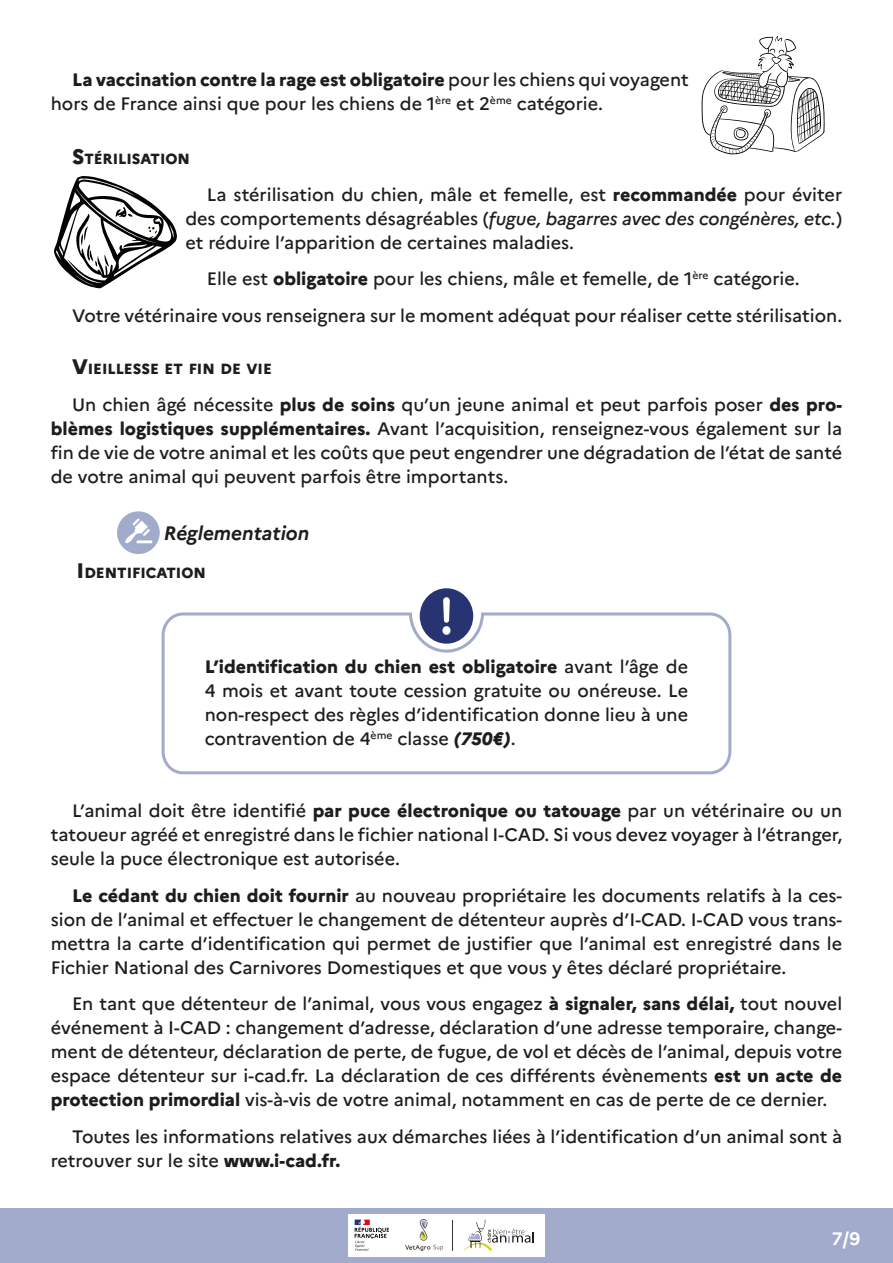
<style>
.page{position:relative;width:893px;height:1263px;background:#fff}
.page>*{position:absolute;margin:0;border:0;box-sizing:border-box;transform-origin:0 0}
.marianne_corps_de_te{font:italic 700 19.5px "Marianne";color:#1d1d1b}
.marianne_corps_de_te-2{font:500 18px/24px "Marianne";color:#1d1d1b;text-align:justify}
.marianne_corps_de_te-3{font:700 18px "Marianne";color:#fff}
.marianne_corps_de_te-4{font:800 14.7px "Marianne";color:#1d1d1b}
.s1{font-weight:800}
.s2{font-size:21px}
.s3{font-style:italic}
.s4{font-weight:800;font-style:italic}
</style>
<div class="page">
<div style="left:0;top:1209px;width:893px;height:54px;background:#a2abcc"></div>
<div style="left:349px;top:1214px;width:195px;height:42px;background:#fff"></div>
<svg style="left:355px;top:1219px;width:34px;height:32px"></svg>
<img style="left:405px;top:1220px;width:37px;height:31px">
<svg style="left:464px;top:1219px;width:70px;height:32px"></svg>
<hr style="left:453px;top:1220px;width:1px;height:31px;background:#343336">
<svg style="left:702px;top:36px;width:123px;height:119px"></svg>
<svg style="left:54px;top:176px;width:123px;height:112px"></svg>
<div style="left:117px;top:511px;width:43px;height:43px;background:#a2abcc;border-radius:50%"></div>
<svg style="left:125px;top:518px;width:27px;height:26px"></svg>
<svg style="left:161px;top:612px;width:571px;height:163px"></svg>
<div style="left:420px;top:588px;width:53px;height:56px;background:#283372;border-radius:50%"></div>
<svg style="left:442px;top:597px;width:8px;height:38px"></svg>
<p class="marianne_corps_de_te-2" style="left:51px;top:67px;width:640px;text-indent:21px"><span class="s1">La vaccination contre la rage est obligatoire</span> pour les chiens qui voyagent hors de France ainsi que pour les chiens de 1<sup>ère</sup> et 2<sup>ème</sup> catégorie.</p>
<p class="marianne_corps_de_te-4" style="left:72px;top:150px;width:120px"><span class="s2">S</span>TÉRILISATION</p>
<p class="marianne_corps_de_te-2" style="left:185px;top:182px;width:658px;text-indent:21px">La stérilisation du chien, mâle et femelle, est <span class="s1">recommandée</span> pour éviter des comportements désagréables (<span class="s3">fugue, bagarres avec des congénères, etc.</span>) et réduire l’apparition de certaines maladies.</p>
<p class="marianne_corps_de_te-2" style="left:207px;top:267px;width:594px">Elle est <span class="s1">obligatoire</span> pour les chiens, mâle et femelle, de 1<sup>ère</sup> catégorie.</p>
<p class="marianne_corps_de_te-2" style="left:72px;top:304px;width:772px">Votre vétérinaire vous renseignera sur le moment adéquat pour réaliser cette stérilisation.</p>
<p class="marianne_corps_de_te-4" style="left:72px;top:360px;width:201px"><span class="s2">V</span>IEILLESSE ET FIN DE VIE</p>
<p class="marianne_corps_de_te-2" style="left:51px;top:393px;width:793px;text-indent:21px">Un chien âgé nécessite <span class="s1">plus de soins</span> qu’un jeune animal et peut parfois poser <span class="s1">des pro&shy;blèmes logistiques supplémentaires.</span> Avant l’acquisition, renseignez-vous également sur la fin de vie de votre animal et les coûts que peut engendrer une dégradation de l’état de santé de votre animal qui peuvent parfois être importants.</p>
<p class="marianne_corps_de_te" style="left:164px;top:521px;width:147px">Réglementation</p>
<p class="marianne_corps_de_te-4" style="left:77px;top:564px;width:131px"><span class="s2">I</span> DENTIFICATION</p>
<p class="marianne_corps_de_te-2" style="left:205px;top:654px;width:485px"><span class="s1">L’identification du chien est obligatoire</span> avant l’âge de 4 mois et avant toute cession gratuite ou onéreuse. Le non-respect des règles d’identification donne lieu à une contravention de 4<sup>ème</sup> classe <span class="s4">(750€)</span>.</p>
<p class="marianne_corps_de_te-2" style="left:51px;top:798px;width:793px;text-indent:21px">L’animal doit être identifié <span class="s1">par puce électronique ou tatouage</span> par un vétérinaire ou un tatoueur agréé et enregistré dans le fichier national I-CAD. Si vous devez voyager à l’étranger, seule la puce électronique est autorisée.</p>
<p class="marianne_corps_de_te-2" style="left:51px;top:883px;width:793px;text-indent:21px"><span class="s1">Le cédant du chien doit fournir</span> au nouveau propriétaire les documents relatifs à la ces&shy;sion de l’animal et effectuer le changement de détenteur auprès d’I-CAD. I-CAD vous trans&shy;mettra la carte d’identification qui permet de justifier que l’animal est enregistré dans le Fichier National des Carnivores Domestiques et que vous y êtes déclaré propriétaire.</p>
<p class="marianne_corps_de_te-2" style="left:51px;top:992px;width:793px;text-indent:21px">En tant que détenteur de l’animal, vous vous engagez <span class="s1">à signaler, sans délai,</span> tout nouvel événement à I-CAD : changement d’adresse, déclaration d’une adresse temporaire, change&shy;ment de détenteur, déclaration de perte, de fugue, de vol et décès de l’animal, depuis votre espace détenteur sur i-cad.fr. La déclaration de ces différents évènements <span class="s1">est un acte de protection primordial</span> vis-à-vis de votre animal, notamment en cas de perte de ce dernier.</p>
<p class="marianne_corps_de_te-2" style="left:51px;top:1125px;width:793px;text-indent:21px">Toutes les informations relatives aux démarches liées à l’identification d’un animal sont à retrouver sur le site <span class="s1">www.i-cad.fr.</span></p>
<p class="marianne_corps_de_te-3" style="left:832px;top:1228px;width:30px">7/9</p>
</div>
